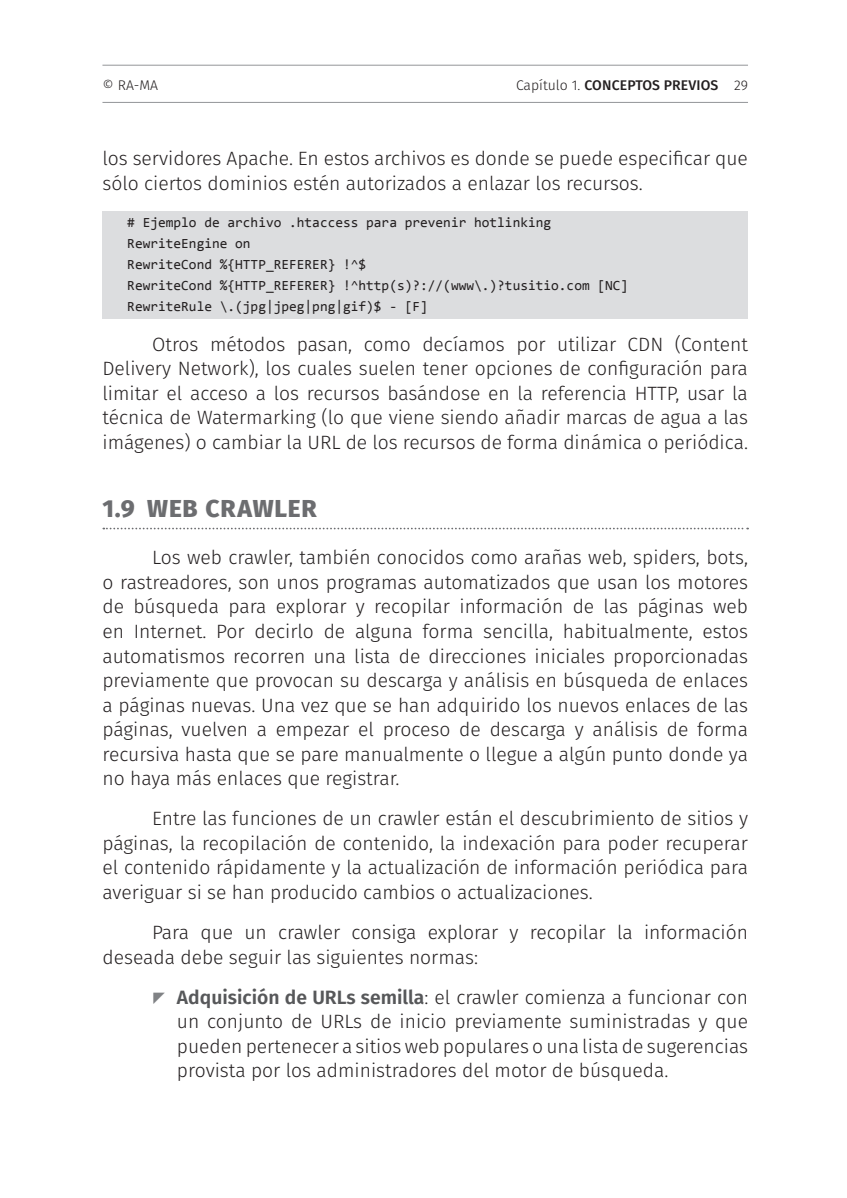
<style>
.page{position:relative;width:847px;height:1198px;background:#fff}
.page>*{position:absolute;margin:0;border:0;box-sizing:border-box;transform-origin:0 0}
.t1{font:800 24.5px "Fira Sans";letter-spacing:.03em;color:#6c6d70}
.t2{font:300 19.25px/24.5px "Fira Sans";color:#231f20;text-align:justify}
.t3{font:14px/21px "Consolas";color:#231f20}
.t4{font:500 14px "Fira Sans";letter-spacing:.01em;color:#231f20}
.t5{font:300 14px "Fira Sans";color:#231f20}
.s1{font-weight:300}
.s2{font-weight:600;color:#57585a}
</style>
<div class="page">
<hr style="left:102px;top:102px;width:645px;height:1px;background:#939598">
<hr style="left:102px;top:65px;width:645px;height:1px;background:#939598">
<div style="left:102px;top:211px;width:645px;height:24px;background:#dcdddf"></div>
<div style="left:102px;top:232px;width:645px;height:24px;background:#dcdddf"></div>
<div style="left:102px;top:253px;width:645px;height:24px;background:#dcdddf"></div>
<div style="left:102px;top:274px;width:645px;height:24px;background:#dcdddf"></div>
<div style="left:102px;top:295px;width:645px;height:24px;background:#dcdddf"></div>
<svg style="left:103px;top:527px;width:644px;height:2px"></svg>
<p class="t5" style="left:102px;top:75px;width:57px">© RA-MA</p>
<p class="t4" style="left:516px;top:74px;width:233px"><span class="s1">Capítulo 1.</span> CONCEPTOS PREVIOS <span class="s1">29</span></p>
<p class="t2" style="left:102px;top:146px;width:646px">los servidores Apache. En estos archivos es donde se puede especificar que sólo ciertos dominios estén autorizados a enlazar los recursos.</p>
<p class="t3" style="left:127px;top:211px;width:502px"># Ejemplo de archivo .htaccess para prevenir hotlinking RewriteEngine on<br>RewriteCond %{HTTP_REFERER} !^$<br>RewriteCond %{HTTP_REFERER} !^http(s)?://(www\.)?tusitio.com [NC] RewriteRule \.(jpg|jpeg|png|gif)$ - [F]</p>
<p class="t2" style="left:102px;top:332px;width:646px;text-indent:50px">Otros métodos pasan, como decíamos por utilizar CDN (Content Delivery Network), los cuales suelen tener opciones de configuración para limitar el acceso a los recursos basándose en la referencia HTTP, usar la técnica de Watermarking (lo que viene siendo añadir marcas de agua a las imágenes) o cambiar la URL de los recursos de forma dinámica o periódica.</p>
<p class="t1" style="left:102px;top:487px;width:215px">1.9 WEB CRAWLER</p>
<p class="t2" style="left:102px;top:545px;width:646px;text-indent:50px">Los web crawler, también conocidos como arañas web, spiders, bots, o rastreadores, son unos programas automatizados que usan los motores de búsqueda para explorar y recopilar información de las páginas web en Internet. Por decirlo de alguna forma sencilla, habitualmente, estos automatismos recorren una lista de direcciones iniciales proporcionadas previamente que provocan su descarga y análisis en búsqueda de enlaces a páginas nuevas. Una vez que se han adquirido los nuevos enlaces de las páginas, vuelven a empezar el proceso de descarga y análisis de forma recursiva hasta que se pare manualmente o llegue a algún punto donde ya no haya más enlaces que registrar.</p>
<p class="t2" style="left:102px;top:806px;width:646px;text-indent:50px">Entre las funciones de un crawler están el descubrimiento de sitios y páginas, la recopilación de contenido, la indexación para poder recuperar el contenido rápidamente y la actualización de información periódica para averiguar si se han producido cambios o actualizaciones.</p>
<p class="t2" style="left:102px;top:920px;width:646px;text-indent:50px">Para que un crawler consiga explorar y recopilar la información deseada debe seguir las siguientes normas:</p>
<p class="t2" style="left:177px;top:984px;width:572px"><span class="s2">Adquisición de URLs semilla</span>: el crawler comienza a funcionar con un conjunto de URLs de inicio previamente suministradas y que pueden pertenecer a sitios web populares o una lista de sugerencias provista por los administradores del motor de búsqueda.</p>
</div>
